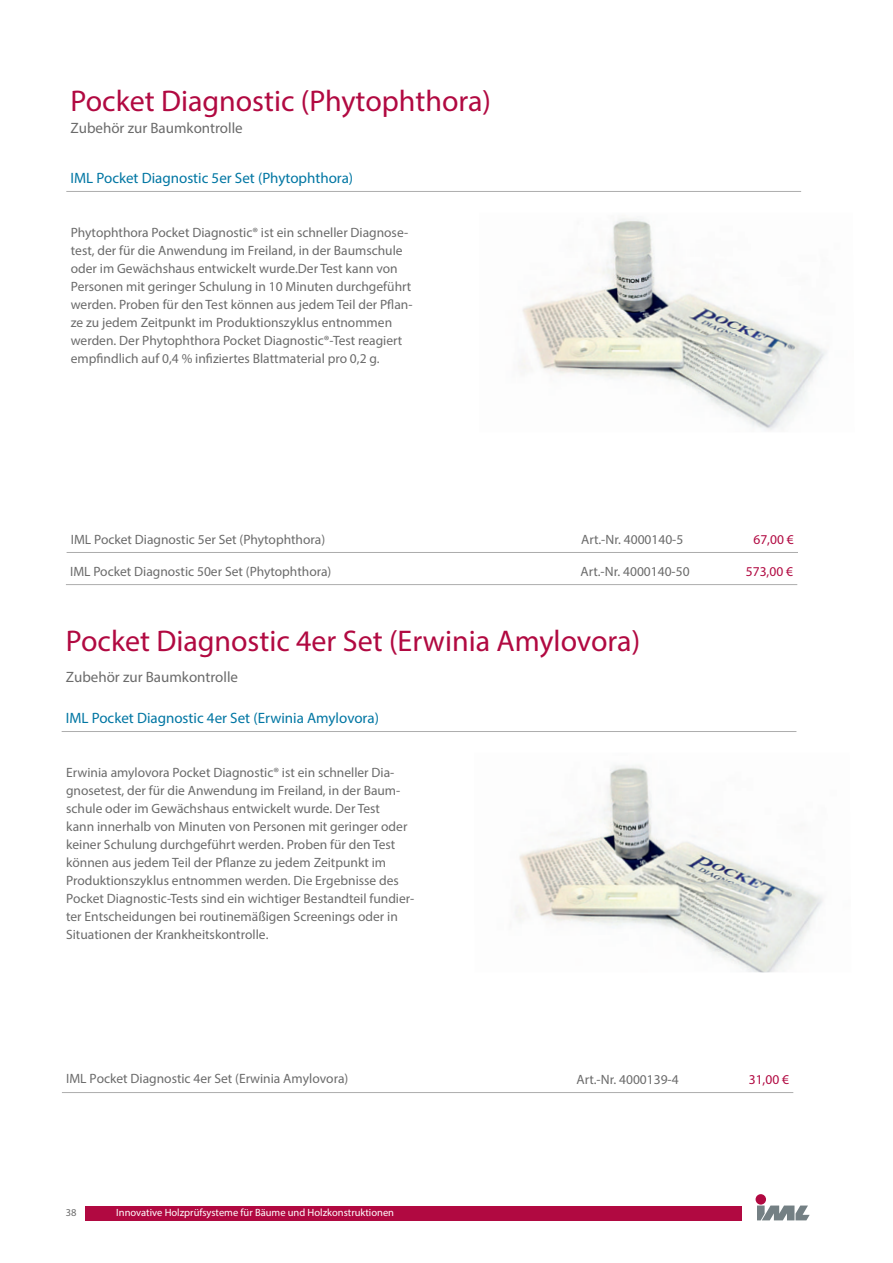
<style>
.page{position:relative;width:893px;height:1263px;background:#fff}
.page>*{position:absolute;margin:0;border:0;box-sizing:border-box;transform-origin:0 0}
.t1{font:30px "Myriad Pro";color:#b10941}
.t2{font:15px "Myriad Pro";color:#0076a3}
.t3{font:15px "Myriad Pro";color:#6b6b6b}
.t4{font:13.5px/18px "Myriad Pro";color:#6b6b6b}
.t5{font:13.5px "Myriad Pro";color:#b10941}
.t6{font:10.5px "Myriad Pro";color:#fff}
.t7{font:10.5px "Myriad Pro";color:#6b6b6b}
</style>
<div class="page">
<svg style="left:757px;top:1205px;width:53px;height:15px"></svg>
<div style="left:756px;top:1194px;width:10px;height:10px;background:#b10941;border-radius:50%"></div>
<div style="left:85px;top:1205px;width:657px;height:15px;background:#b10941"></div>
<hr style="left:67px;top:552px;width:731px;height:1px;background:#adadad">
<hr style="left:66px;top:191px;width:735px;height:1px;background:#adadad">
<img style="left:518px;top:218px;width:309px;height:213px">
<hr style="left:66px;top:584px;width:731px;height:1px;background:#adadad">
<hr style="left:62px;top:1092px;width:731px;height:1px;background:#adadad">
<hr style="left:62px;top:731px;width:734px;height:1px;background:#adadad">
<img style="left:515px;top:765px;width:308px;height:207px">
<h1 class="t1" style="left:71px;top:82px;width:422px">Pocket Diagnostic (Phytophthora)</h1>
<p class="t3" style="left:71px;top:119px;width:174px">Zubehör zur Baumkontrolle</p>
<p class="t2" style="left:71px;top:168px;width:284px">IML Pocket Diagnostic 5er Set (Phytophthora)</p>
<p class="t4" style="left:71px;top:223px;width:343px">Phytophthora Pocket Diagnostic® ist ein schneller Diagnose&shy;test, der für die Anwendung im Freiland, in der Baumschule oder im Gewächshaus entwickelt wurde.Der Test kann von Personen mit geringer Schulung in 10 Minuten durchgeführt werden. Proben für den Test können aus jedem Teil der Pflan&shy;ze zu jedem Zeitpunkt im Produktionszyklus entnommen werden. Der Phytophthora Pocket Diagnostic®-Test reagiert empfindlich auf 0,4 % infiziertes Blattmaterial pro 0,2 g.</p>
<p class="t4" style="left:71px;top:530px;width:256px">IML Pocket Diagnostic 5er Set (Phytophthora)</p>
<p class="t4" style="left:581px;top:530px;width:104px">Art.-Nr. 4000140-5</p>
<p class="t5" style="left:753px;top:531px;width:42px">67,00 €</p>
<p class="t4" style="left:70px;top:562px;width:263px">IML Pocket Diagnostic 50er Set (Phytophthora)</p>
<p class="t4" style="left:580px;top:562px;width:111px">Art.-Nr. 4000140-50</p>
<p class="t5" style="left:746px;top:563px;width:49px">573,00 €</p>
<h1 class="t1" style="left:66px;top:622px;width:576px">Pocket Diagnostic 4er Set (Erwinia Amylovora)</h1>
<p class="t3" style="left:66px;top:668px;width:174px">Zubehör zur Baumkontrolle</p>
<p class="t2" style="left:66px;top:708px;width:315px">IML Pocket Diagnostic 4er Set (Erwinia Amylovora)</p>
<p class="t4" style="left:66px;top:763px;width:350px">Erwinia amylovora Pocket Diagnostic® ist ein schneller Dia&shy;gnosetest, der für die Anwendung im Freiland, in der Baum&shy;schule oder im Gewächshaus entwickelt wurde. Der Test<br>kann innerhalb von Minuten von Personen mit geringer oder keiner Schulung durchgeführt werden. Proben für den Test können aus jedem Teil der Pflanze zu jedem Zeitpunkt im Produktionszyklus entnommen werden. Die Ergebnisse des Pocket Diagnostic-Tests sind ein wichtiger Bestandteil fundier&shy;ter Entscheidungen bei routinemäßigen Screenings oder in Situationen der Krankheitskontrolle.</p>
<p class="t4" style="left:66px;top:1069px;width:284px">IML Pocket Diagnostic 4er Set (Erwinia Amylovora)</p>
<p class="t7" style="left:66px;top:1206px;width:12px">38</p>
<p class="t6" style="left:116px;top:1206px;width:279px">Innovative Holzprüfsysteme für Bäume und Holzkonstruktionen</p>
<p class="t4" style="left:576px;top:1070px;width:104px">Art.-Nr. 4000139-4</p>
<p class="t5" style="left:749px;top:1071px;width:42px">31,00 €</p>
</div>
